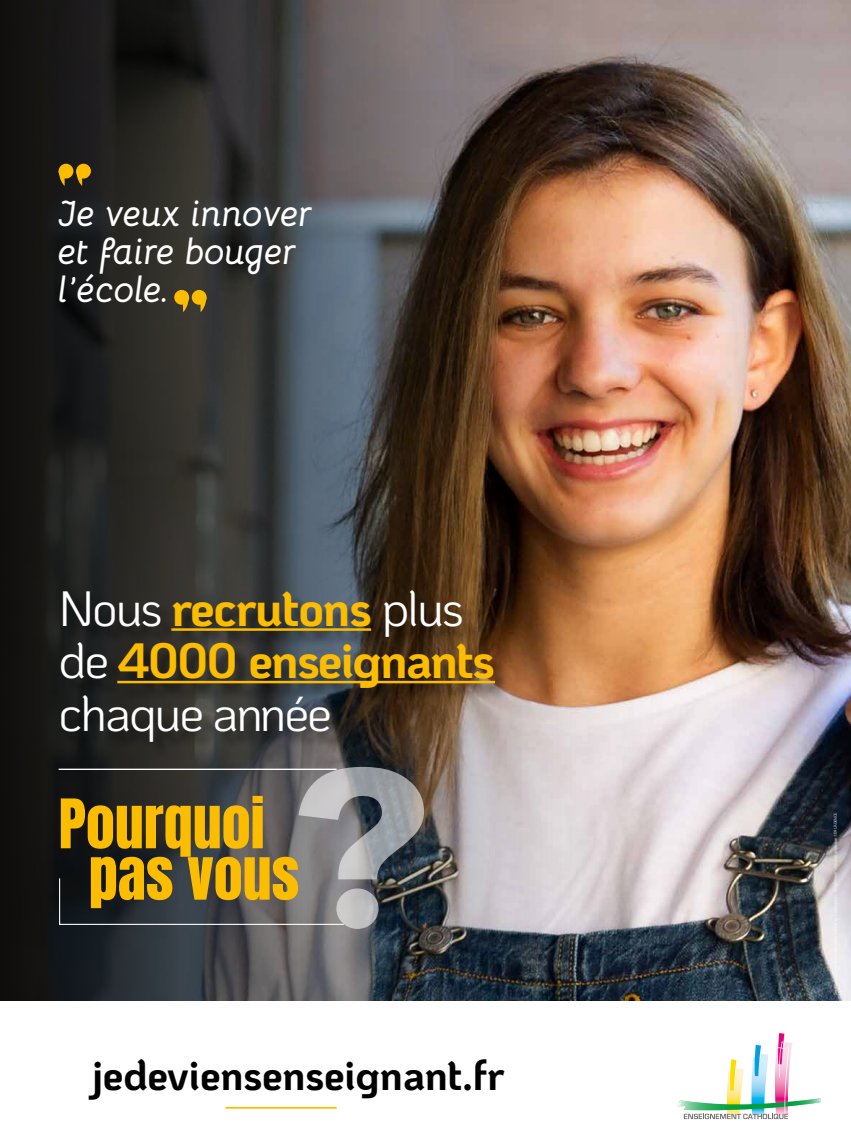
<style>
.page{position:relative;width:851px;height:1134px;background:#fff}
.page>*{position:absolute;margin:0;border:0;box-sizing:border-box;transform-origin:0 0}
.t1{font:58px/51.4px "Anton";color:#fcbd00;text-align:center}
.t2{font:700 49.5px/52.5px "Ko Ho";letter-spacing:-.03em;color:#fcbd00}
.t3{font:700 41.5px "Ko Ho";letter-spacing:-.005em;color:#000}
.t4{font:italic 700 36.5px/38px "Bellota";color:#fff}
.s1{font-weight:400;color:#fff}
</style>
<div class="page">
<img style="left:676px;top:0;width:174px;height:1001px">
<img style="left:0;top:0;width:676px;height:1001px">
<div style="left:63px;top:593px;width:448px;height:165px;background:#000;opacity:.5"></div>
<hr style="left:171px;top:628px;width:200px;height:3px;background:#fcbd00">
<hr style="left:117px;top:681px;width:378px;height:2px;background:#fcbd00">
<svg style="left:58px;top:767px;width:366px;height:162px;background:#4f5154"></svg>
<div style="left:174px;top:290px;width:15px;height:15px;background:#fcbd00;border-radius:50%"></div>
<svg style="left:183px;top:299px;width:6px;height:13px"></svg>
<div style="left:192px;top:290px;width:14px;height:15px;background:#fcbd00;border-radius:50%"></div>
<svg style="left:200px;top:300px;width:6px;height:12px"></svg>
<div style="left:76px;top:164px;width:15px;height:15px;background:#fcbd00;border-radius:50%"></div>
<svg style="left:76px;top:171px;width:6px;height:15px"></svg>
<div style="left:59px;top:164px;width:14px;height:15px;background:#fcbd00;border-radius:50%"></div>
<svg style="left:59px;top:174px;width:6px;height:12px"></svg>
<svg style="left:677px;top:1033px;width:143px;height:86px"></svg>
<hr style="left:225px;top:1107px;width:111px;height:2px;background:#fcbd00">
<p class="t4" style="left:59px;top:191px;width:255px">Je veux innover et faire bouger l’école.</p>
<p class="t2" style="left:59px;top:582px;width:438px"><span class="s1">Nous</span> recrutons <span class="s1">plus de</span> 4000 enseignants <span class="s1">chaque année</span></p>
<p class="t1" style="left:59px;top:802px;width:242px">Pourquoi pas vous</p>
<p class="t3" style="left:92px;top:1041px;width:414px">jedeviensenseignant.fr</p>
</div>
